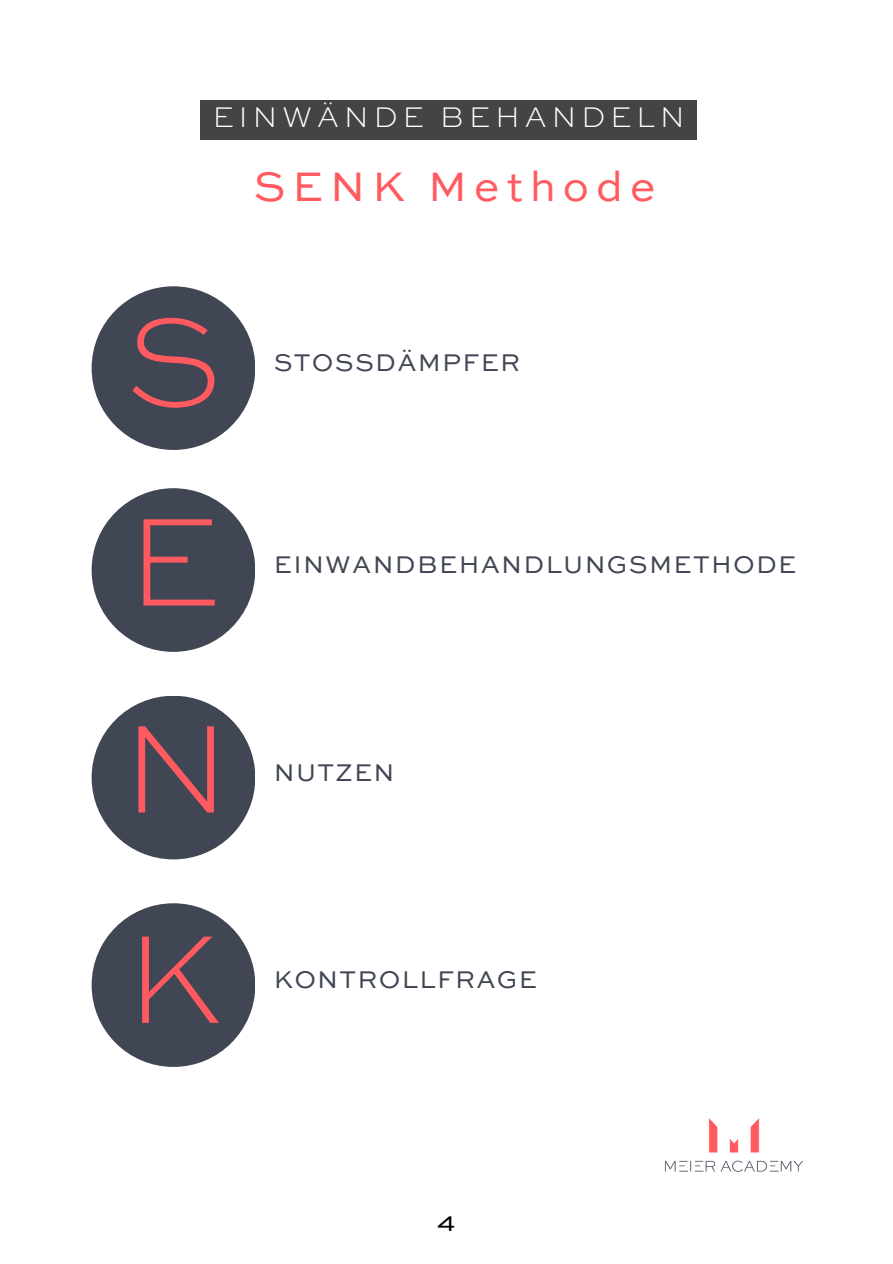
<style>
.page{position:relative;width:893px;height:1264px;background:#fff}
.page>*{position:absolute;margin:0;border:0;box-sizing:border-box;transform-origin:0 0}
.t1{font:300 expanded 132px/203.2px "Sweet Sans Pro";color:#ff5a5f;text-align:justify}
.t2{font:43.5px "Sweet Sans Pro";letter-spacing:.15em;color:#ff5a5f}
.t3{font:300 expanded 30px "Sweet Sans Pro";letter-spacing:.15em;color:#fff}
.t4{font:26.4px "Sweet Sans Pro";color:#000}
.t5{font:25.5px "Sweet Sans Pro";letter-spacing:.05em;color:#404654}
</style>
<div class="page">
<div style="left:201px;top:100px;width:495px;height:40px;background:#444"></div>
<div style="left:92px;top:286px;width:163px;height:164px;background:#404654;border-radius:50%"></div>
<img style="left:664px;top:1118px;width:139px;height:54px">
<div style="left:92px;top:488px;width:163px;height:164px;background:#404654;border-radius:50%"></div>
<div style="left:92px;top:695px;width:163px;height:164px;background:#404654;border-radius:50%"></div>
<div style="left:92px;top:903px;width:163px;height:163px;background:#404654;border-radius:50%"></div>
<p class="t3" style="left:212px;top:104px;width:474px">EINWÄNDE BEHANDELN</p>
<h2 class="t2" style="left:253px;top:168px;width:404px">SENK Methode</h2>
<h1 class="t1" style="left:121px;top:268px;width:112px">S E N</h1>
<p class="t5" style="left:274px;top:351px;width:248px">STOSSDÄMPFER</p>
<p class="t5" style="left:274px;top:553px;width:524px">EINWANDBEHANDLUNGSMETHODE</p>
<p class="t5" style="left:274px;top:761px;width:122px">NUTZEN</p>
<h1 class="t1" style="left:125px;top:885px;width:99px">K</h1>
<p class="t5" style="left:274px;top:968px;width:265px">KONTROLLFRAGE</p>
<p class="t4" style="left:437px;top:1210px;width:20px">4</p>
</div>
